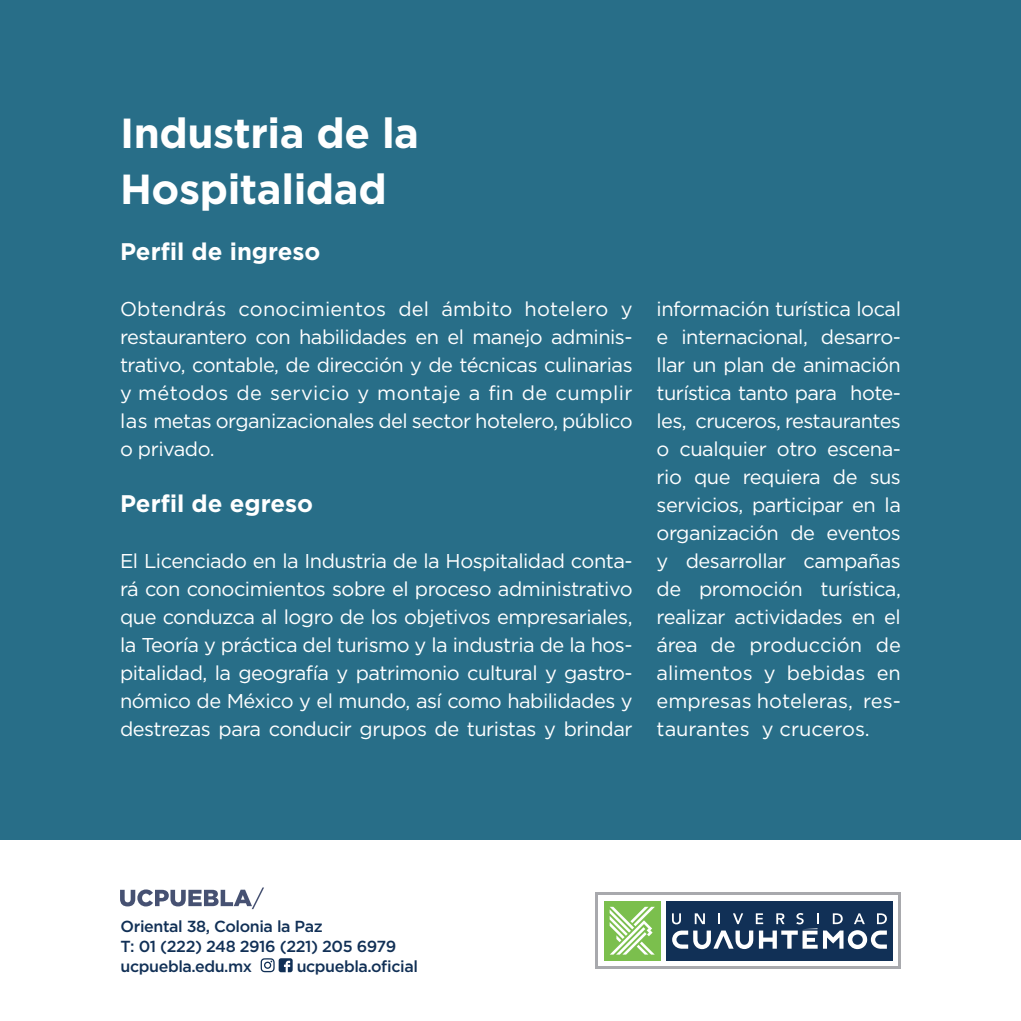
<style>
.page{position:relative;width:1021px;height:1021px;background:#fff}
.page>*{position:absolute;margin:0;border:0;box-sizing:border-box;transform-origin:0 0}
.Abreviatura{font:700 42px/56px "Gotham";letter-spacing:-.01em;color:#fff}
.Títulos_perfil{font:700 24px "Gotham";color:#fff}
.Texto_perfil_de_ingr{font:20px/28px "Gotham";letter-spacing:-.025em;color:#fff;text-align:justify}
.Dirección{font:500 16px "Gotham";letter-spacing:-.025em;color:#113056}
</style>
<div class="page">
<div style="left:0;top:0;width:1020px;height:1020px;background:#286e88"></div>
<div style="left:0;top:840px;width:1020px;height:180px;background:#fff"></div>
<div style="left:595px;top:892px;width:305px;height:76px;background:linear-gradient(to right,#a8a9ad,#a8a9ad)"></div>
<div style="left:598px;top:895px;width:300px;height:70px;background:#fff"></div>
<div style="left:666px;top:901px;width:226px;height:59px;background:#113056"></div>
<div style="left:604px;top:901px;width:56px;height:59px;background:#7bbf4d"></div>
<svg style="left:609px;top:906px;width:46px;height:48px"></svg>
<svg style="left:672px;top:913px;width:214px;height:36px"></svg>
<svg style="left:260px;top:958px;width:33px;height:14px"></svg>
<svg style="left:120px;top:887px;width:144px;height:22px"></svg>
<p class="Abreviatura" style="left:120px;top:105px;width:300px">Industria de la<br>Hospitalidad</p>
<p class="Títulos_perfil" style="left:120px;top:236px;width:202px">Perfil de ingreso</p>
<p class="Texto_perfil_de_ingr" style="left:120px;top:294px;width:514px">Obtendrás conocimientos del ámbito hotelero y restaurantero con habilidades en el manejo adminis&shy;trativo, contable, de dirección y de técnicas culinarias y métodos de servicio y montaje a fin de cumplir las metas organizacionales del sector hotelero, público o privado.</p>
<p class="Títulos_perfil" style="left:120px;top:488px;width:194px">Perfil de egreso</p>
<p class="Texto_perfil_de_ingr" style="left:120px;top:546px;width:514px">El Licenciado en la Industria de la Hospitalidad conta&shy;rá con conocimientos sobre el proceso administrativo que conduzca al logro de los objetivos empresariales, la Teoría y práctica del turismo y la industria de la hos&shy;pitalidad, la geografía y patrimonio cultural y gastro&shy;nómico de México y el mundo, así como habilidades y destrezas para conducir grupos de turistas y brindar</p>
<p class="Texto_perfil_de_ingr" style="left:656px;top:294px;width:246px">información turística local e internacional, desarro&shy;llar un plan de animación turística tanto para hote&shy;les, cruceros, restaurantes o cualquier otro escena&shy;rio que requiera de sus servicios, participar en la organización de eventos y desarrollar campañas de promoción turística, realizar actividades en el área de producción de alimentos y bebidas en empresas hoteleras, res&shy;taurantes y cruceros.</p>
<p class="Dirección" style="left:121px;top:916px;width:203px">Oriental 38, Colonia la Paz</p>
<p class="Dirección" style="left:121px;top:936px;width:277px">T: 01 (222) 248 2916 (221) 205 6979</p>
<p class="Dirección" style="left:121px;top:956px;width:133px">ucpuebla.edu.mx</p>
<p class="Dirección" style="left:297px;top:956px;width:123px">ucpuebla.oficial</p>
</div>
